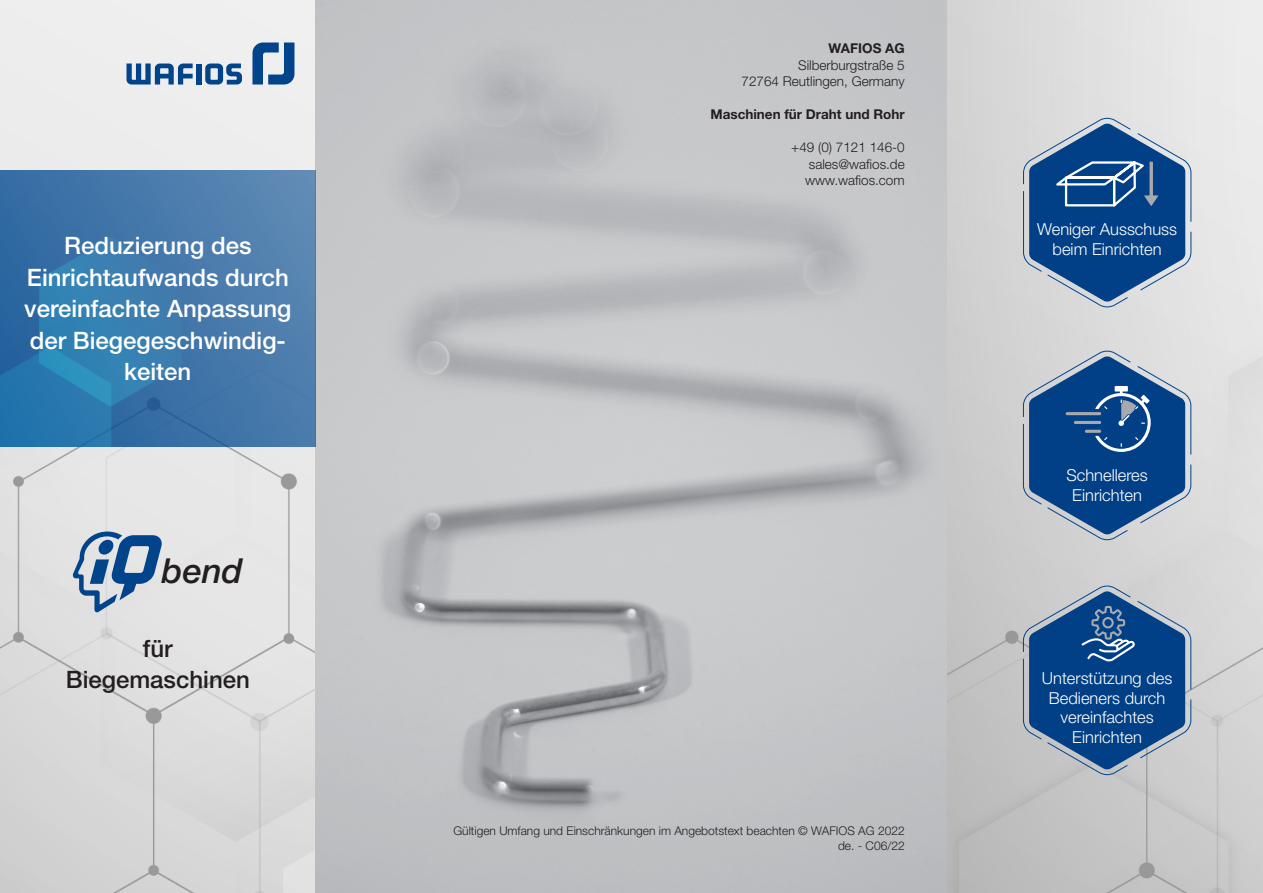
<style>
.page{position:relative;width:1263px;height:893px;background:#fff}
.page>*{position:absolute;margin:0;border:0;box-sizing:border-box;transform-origin:0 0}
.iQ-Bezeichnung{font:italic 500 34.5px "Helvetica Neue LT";color:#231f20}
.Titel_-_weiss{font:500 24px/31.5px "Helvetica Neue LT";color:#fff;text-align:center}
.Titel_-_schwarz{font:500 24px/31.5px "Helvetica Neue LT";color:#231f20;text-align:center}
.Text_-_Sechseck{font:300 16.5px/19.5px "Helvetica Neue LT";color:#fff;text-align:center}
.Impressum_-_Rechtsbü{font:300 13.5px/16.5px "Helvetica Neue LT";color:#231f20;text-align:right}
.Impressum_-_Rechtsbü-2{font:700 13.5px "Helvetica Neue LT";color:#231f20}
.Copyright_-_Rechtsbü{font:300 12px "Helvetica Neue LT";color:#231f20}
.s1{font-weight:700}
</style>
<div class="page">
<img style="left:0;top:0;width:1263px;height:893px">
<svg style="left:1023px;top:118px;width:169px;height:190px;background:#5179a6"></svg>
<svg style="left:1023px;top:585px;width:168px;height:190px;background:#416c9c"></svg>
<svg style="left:1023px;top:350px;width:168px;height:190px;background:#4872a1"></svg>
<div style="left:0;top:170px;width:316px;height:276px;background:linear-gradient(to right,#346ca4,#5583b0)"></div>
<svg style="left:0;top:237px;width:182px;height:209px;background:#3177ac"></svg>
<svg style="left:73px;top:531px;width:90px;height:81px;background:#8ca6c1"></svg>
<svg style="left:126px;top:64px;width:67px;height:21px"></svg>
<div style="left:196px;top:64px;width:6px;height:21px;background:#01448c"></div>
<svg style="left:205px;top:64px;width:37px;height:21px"></svg>
<svg style="left:252px;top:43px;width:42px;height:42px"></svg>
<p class="Titel_-_weiss" style="left:24px;top:230px;width:269px">Reduzierung des<br>Einrichtaufwands durch vereinfachte Anpassung der Biegegeschwindig&shy;keiten</p>
<p class="iQ-Bezeichnung" style="left:162px;top:550px;width:83px">bend</p>
<p class="Titel_-_schwarz" style="left:66px;top:632px;width:186px">für<br>Biegemaschinen</p>
<p class="Impressum_-_Rechtsbü" style="left:742px;top:40px;width:165px"><span class="s1">WAFIOS AG<br></span>Silberburgstraße 5<br>72764 Reutlingen, Germany</p>
<p class="Impressum_-_Rechtsbü-2" style="left:710px;top:106px;width:196px">Maschinen für Draht und Rohr</p>
<p class="Impressum_-_Rechtsbü" style="left:805px;top:139px;width:101px;text-align:justify;text-indent:-14px">+49 (0) 7121 146-0 sales@wafios.de www.wafios.com</p>
<p class="Copyright_-_Rechtsbü" style="left:453px;top:824px;width:453px">Gültigen Umfang und Einschränkungen im Angebotstext beachten © WAFIOS AG 2022</p>
<p class="Copyright_-_Rechtsbü" style="left:838px;top:839px;width:68px">de. - C06/22</p>
<p class="Text_-_Sechseck" style="left:1037px;top:219px;width:141px">Weniger Ausschuss beim Einrichten</p>
<p class="Text_-_Sechseck" style="left:1066px;top:465px;width:83px">Schnelleres</p>
<p class="Text_-_Sechseck" style="left:1072px;top:485px;width:71px">Einrichten</p>
<p class="Text_-_Sechseck" style="left:1042px;top:668px;width:132px">Unterstützung des<br>Bedieners durch vereinfachtes</p>
<p class="Text_-_Sechseck" style="left:1072px;top:727px;width:71px">Einrichten</p>
</div>
